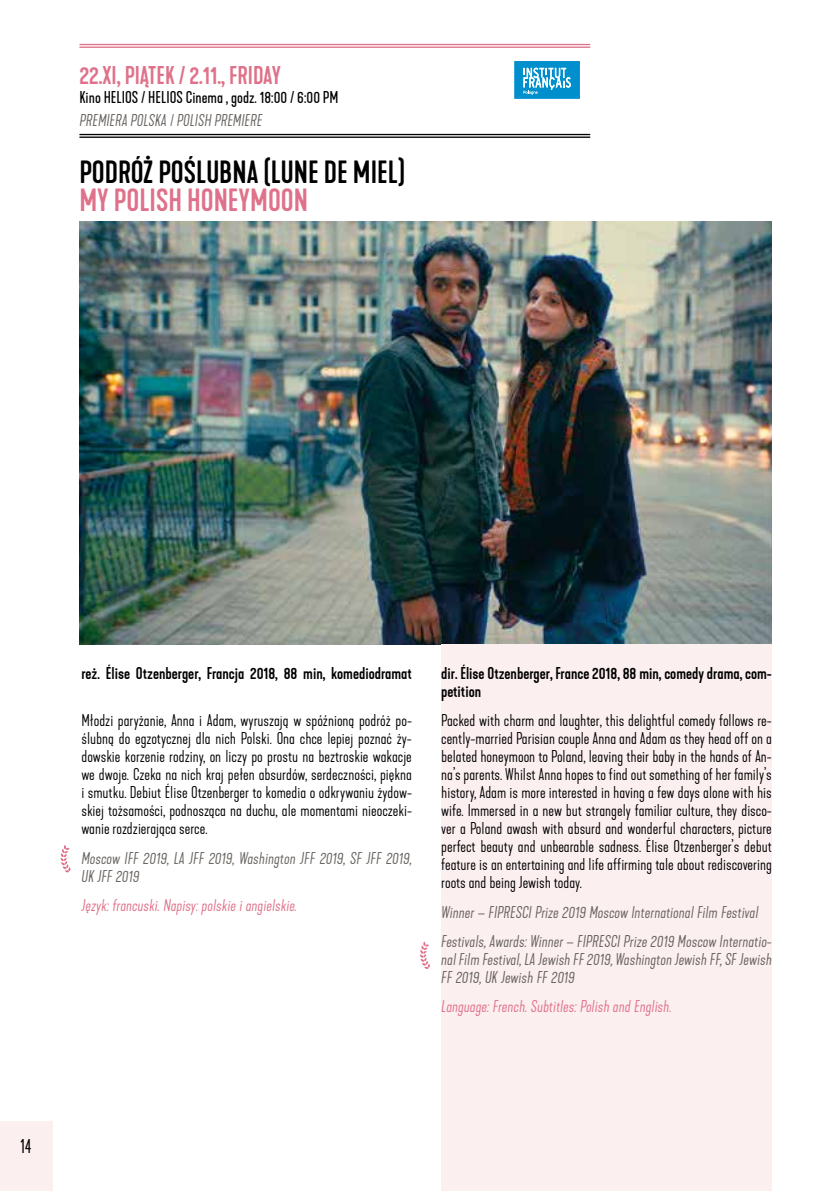
<style>
.page{position:relative;width:840px;height:1191px;background:#fff}
.page>*{position:absolute;margin:0;border:0;box-sizing:border-box;transform-origin:0 0}
.t1{font:500 30px "Kapra Neue";color:#000}
.t2{font:500 30px "Kapra Neue";color:#df728a}
.t3{font:500 24px "Kapra Neue";color:#df728a}
.t4{font:300 condensed 20px "Kapra Neue";color:#000}
.t5{font:300 16px/18px "Kapra Neue";color:#000;text-align:justify}
.t6{font:italic 300 16px/18px "Kapra Neue";color:#67635f}
.t7{font:500 16px/18px "Kapra Neue";color:#000}
.t8{font:italic 300 16px "Kapra Neue";color:#df728a}
.t9{font:16px "Kapra Neue";color:#000}
</style>
<div class="page">
<div style="left:0;top:1121px;width:53px;height:70px;background:#fceff0"></div>
<img style="left:79px;top:221px;width:692px;height:423px">
<div style="left:441px;top:644px;width:330px;height:547px;background:#fceff0"></div>
<svg style="left:60px;top:845px;width:10px;height:27px"></svg>
<svg style="left:420px;top:941px;width:9px;height:28px"></svg>
<hr style="left:79px;top:134px;width:511px;height:1px;background:#000">
<hr style="left:79px;top:136px;width:511px;height:2px;background:#000">
<hr style="left:79px;top:44px;width:511px;height:1px;background:#df728a">
<hr style="left:79px;top:47px;width:511px;height:1px;background:#df728a">
<svg style="left:514px;top:61px;width:65px;height:38px;background:#34a5d7"></svg>
<h2 class="t3" style="left:79px;top:61px;width:203px">22.XI, PIĄTEK / 2.11., FRIDAY</h2>
<p class="t9" style="left:79px;top:88px;width:260px">Kino HELIOS / HELIOS Cinema , godz. 18:00 / 6:00 PM</p>
<p class="t6" style="left:79px;top:112px;width:184px">PREMIERA POLSKA / POLISH PREMIERE</p>
<h1 class="t1" style="left:79px;top:154px;width:327px">PODRÓŻ POŚLUBNA (LUNE DE MIEL)</h1>
<h1 class="t2" style="left:79px;top:182px;width:230px">MY POLISH HONEYMOON</h1>
<p class="t4" style="left:21px;top:1134px;width:12px">14</p>
<p class="t7" style="left:81px;top:664px;width:332px">reż. Élise Otzenberger, Francja 2018, 88 min, komediodramat</p>
<p class="t5" style="left:81px;top:712px;width:332px">Młodzi paryżanie, Anna i Adam, wyruszają w spóźnioną podróż po&shy;ślubną do egzotycznej dla nich Polski. Ona chce lepiej poznać ży&shy;dowskie korzenie rodziny, on liczy po prostu na beztroskie wakacje we dwoje. Czeka na nich kraj pełen absurdów, serdeczności, piękna i smutku. Debiut Élise Otzenberger to komedia o odkrywaniu żydow&shy;skiej tożsamości, podnosząca na duchu, ale momentami nieoczeki&shy;wanie rozdzierająca serce.</p>
<p class="t6" style="left:81px;top:849px;width:332px">Moscow IFF 2019, LA JFF 2019, Washington JFF 2019, SF JFF 2019,<br>UK JFF 2019</p>
<p class="t8" style="left:81px;top:895px;width:217px">Język: francuski. Napisy: polskie i angielskie.</p>
<p class="t7" style="left:441px;top:664px;width:332px">dir. Élise Otzenberger, France 2018, 88 min, comedy drama, com&shy;petition</p>
<p class="t5" style="left:441px;top:712px;width:332px">Packed with charm and laughter, this delightful comedy follows re&shy;cently-married Parisian couple Anna and Adam as they head off on a belated honeymoon to Poland, leaving their baby in the hands of An&shy;na’s parents. Whilst Anna hopes to find out something of her family’s history, Adam is more interested in having a few days alone with his wife. Immersed in a new but strangely familiar culture, they disco&shy;ver a Poland awash with absurd and wonderful characters, picture perfect beauty and unbearable sadness. Élise Otzenberger’s debut feature is an entertaining and life affirming tale about rediscovering roots and being Jewish today.</p>
<p class="t6" style="left:441px;top:897px;width:332px;line-height:29.4px">Winner – FIPRESCI Prize 2019 Moscow International Film Festival<br>Festivals, Awards: Winner – FIPRESCI Prize 2019 Moscow Internatio-</p>
<p class="t6" style="left:441px;top:950px;width:332px">nal Film Festival, LA Jewish FF 2019, Washington Jewish FF, SF Jewish<br>FF 2019, UK Jewish FF 2019</p>
<p class="t8" style="left:441px;top:997px;width:232px">Language: French. Subtitles: Polish and English.</p>
</div>
